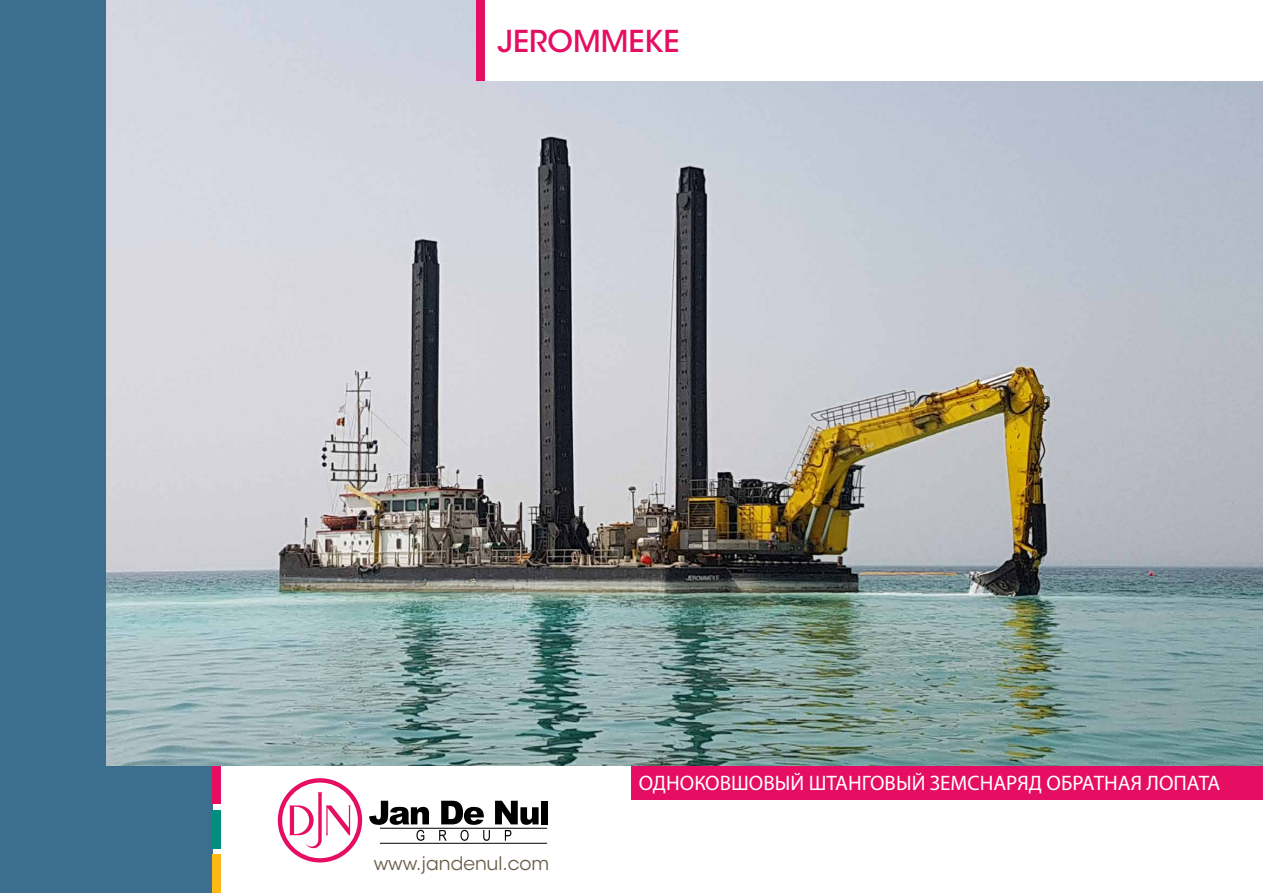
<style>
.page{position:relative;width:1263px;height:893px;background:#fff}
.page>*{position:absolute;margin:0;border:0;box-sizing:border-box;transform-origin:0 0}
.t1{font:500 30px "ITC Avant Garde Std";color:#e50e62}
.t2{font:21px "Myriad Pro";color:#fff}
.t3{font:18.6px "ITC Avant Garde Std";color:#695e4a}
</style>
<div class="page">
<div style="left:0;top:0;width:213px;height:893px;background:#3b6e8f"></div>
<div style="left:631px;top:765px;width:632px;height:34px;background:#e50e62"></div>
<div style="left:213px;top:765px;width:8px;height:39px;background:#e50e62"></div>
<div style="left:213px;top:810px;width:8px;height:38px;background:#008e7f"></div>
<div style="left:213px;top:855px;width:8px;height:38px;background:#fdb913"></div>
<hr style="left:380px;top:828px;width:167px;height:1px;background:#000">
<hr style="left:380px;top:843px;width:167px;height:1px;background:#000">
<svg style="left:369px;top:801px;width:60px;height:40px"></svg>
<svg style="left:439px;top:801px;width:100px;height:40px"></svg>
<div style="left:541px;top:801px;width:7px;height:23px;background:#000"></div>
<svg style="left:278px;top:778px;width:84px;height:84px"></svg>
<div style="left:282px;top:783px;width:76px;height:75px;background:#fff;border-radius:50%"></div>
<svg style="left:289px;top:792px;width:62px;height:57px"></svg>
<img style="left:106px;top:0;width:1157px;height:765px">
<div style="left:476px;top:0;width:787px;height:81px;background:#fff"></div>
<div style="left:476px;top:0;width:9px;height:81px;background:#e50e62"></div>
<h1 class="t1" style="left:497px;top:22px;width:184px">JEROMMEKE</h1>
<p class="t3" style="left:374px;top:852px;width:177px">www.jandenul.com</p>
<p class="t2" style="left:639px;top:770px;width:583px">ОДНОКОВШОВЫЙ ШТАНГОВЫЙ ЗЕМСНАРЯД ОБРАТНАЯ ЛОПАТА</p>
</div>
